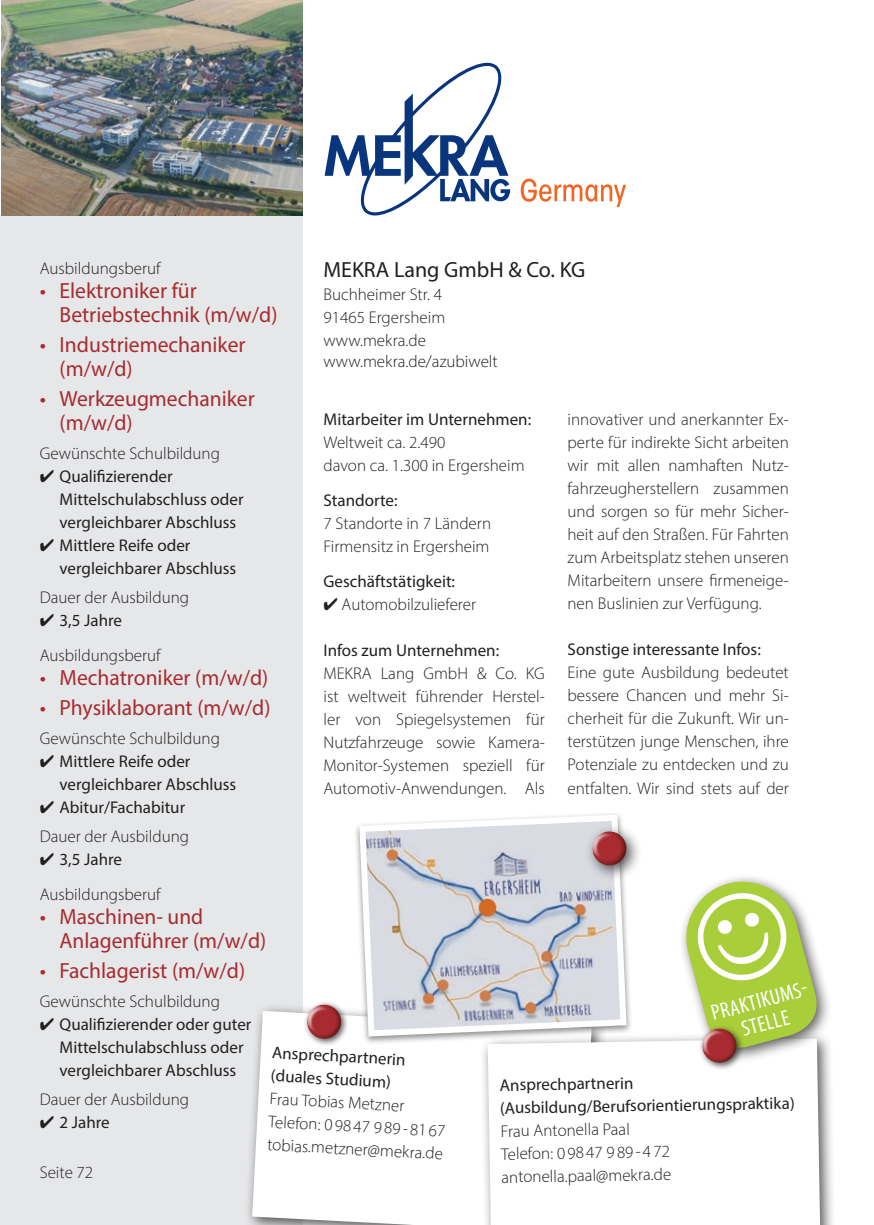
<style>
.page{position:relative;width:874px;height:1225px;background:#fff}
.page>*{position:absolute;margin:0;border:0;box-sizing:border-box;transform-origin:0 0}
.t1{font:22px/24px "Myriad Pro";color:#a72b30}
.t2{font:22px "Myriad Pro";color:#231f20}
.t3{font:condensed 22px/23px "Myriad Pro";color:#fff;text-align:center}
.t4{font:300 17px/23px "Myriad Pro";color:#231f20;text-align:justify}
.t5{font:17px/23px "Myriad Pro";color:#231f20}
</style>
<div class="page">
<div style="left:0;top:215px;width:302px;height:1010px;background:#e6e7e9"></div>
<img style="left:1px;top:0;width:301px;height:215px">
<div style="left:244px;top:1003px;width:363px;height:222px;background:#231f20;opacity:.75"></div>
<svg style="left:252px;top:1011px;width:227px;height:214px"></svg>
<div style="left:479px;top:1030px;width:357px;height:195px;background:#231f20;opacity:.75"></div>
<svg style="left:487px;top:1038px;width:332px;height:187px"></svg>
<div style="left:302px;top:1000px;width:47px;height:47px;background:#231f20;opacity:.75"></div>
<div style="left:305px;top:1004px;width:29px;height:37px;background:#fff;opacity:.75"></div>
<div style="left:306px;top:1004px;width:38px;height:38px;background:#231f20;opacity:.75"></div>
<div style="left:677px;top:873px;width:154px;height:190px;background:#231f20;opacity:.75"></div>
<svg style="left:680px;top:875px;width:143px;height:180px"></svg>
<div style="left:697px;top:1024px;width:47px;height:47px;background:#231f20;opacity:.75"></div>
<div style="left:700px;top:1028px;width:29px;height:37px;background:#fff;opacity:.75"></div>
<div style="left:701px;top:1028px;width:38px;height:38px;background:#231f20;opacity:.75"></div>
<svg style="left:520px;top:179px;width:105px;height:28px"></svg>
<svg style="left:324px;top:63px;width:186px;height:152px"></svg>
<div style="left:353px;top:812px;width:279px;height:233px;background:#231f20;opacity:.5"></div>
<svg style="left:356px;top:812px;width:273px;height:227px;background:#d5d5db"></svg>
<div style="left:584px;top:823px;width:58px;height:58px;background:#231f20;opacity:.75"></div>
<svg style="left:589px;top:829px;width:42px;height:41px;background:#ae7579"></svg>
<p class="t4" style="left:40px;top:256px;width:122px">Ausbildungsberuf</p>
<p class="t1" style="left:40px;top:278px;width:159px">• Elektroniker für</p>
<p class="t1" style="left:60px;top:302px;width:219px">Betriebstechnik (m/w/d)</p>
<p class="t1" style="left:60px;top:332px;width:187px;text-indent:-20px">• Industriemechaniker (m/w/d)</p>
<p class="t1" style="left:60px;top:386px;width:197px;text-indent:-20px">• Werkzeugmechaniker (m/w/d)</p>
<p class="t4" style="left:40px;top:441px;width:182px">Gewünschte Schulbildung</p>
<p class="t5" style="left:40px;top:464px;width:134px">✔ Qualifizierender</p>
<p class="t5" style="left:60px;top:487px;width:185px">Mittelschulabschluss oder vergleichbarer Abschluss</p>
<p class="t5" style="left:60px;top:533px;width:178px;text-indent:-20px">✔ Mittlere Reife oder vergleichbarer Abschluss</p>
<p class="t4" style="left:40px;top:585px;width:151px">Dauer der Ausbildung</p>
<p class="t5" style="left:40px;top:608px;width:84px">✔ 3,5 Jahre</p>
<p class="t4" style="left:40px;top:643px;width:122px">Ausbildungsberuf</p>
<p class="t1" style="left:40px;top:665px;width:230px">• Mechatroniker (m/w/d)</p>
<p class="t1" style="left:40px;top:695px;width:232px">• Physiklaborant (m/w/d)</p>
<p class="t4" style="left:40px;top:726px;width:182px">Gewünschte Schulbildung</p>
<p class="t5" style="left:60px;top:749px;width:178px;text-indent:-20px">✔ Mittlere Reife oder vergleichbarer Abschluss</p>
<p class="t5" style="left:40px;top:795px;width:147px">✔ Abitur/Fachabitur</p>
<p class="t4" style="left:40px;top:824px;width:151px">Dauer der Ausbildung</p>
<p class="t5" style="left:40px;top:847px;width:84px">✔ 3,5 Jahre</p>
<p class="t4" style="left:40px;top:882px;width:122px">Ausbildungsberuf</p>
<p class="t1" style="left:60px;top:904px;width:208px;text-indent:-20px">• Maschinen- und<br>Anlagenführer (m/w/d)</p>
<p class="t1" style="left:40px;top:958px;width:207px">• Fachlagerist (m/w/d)</p>
<p class="t4" style="left:40px;top:989px;width:182px">Gewünschte Schulbildung</p>
<p class="t5" style="left:40px;top:1012px;width:213px">✔ Qualifizierender oder guter</p>
<p class="t5" style="left:60px;top:1035px;width:185px">Mittelschulabschluss oder vergleichbarer Abschluss</p>
<p class="t4" style="left:40px;top:1087px;width:151px">Dauer der Ausbildung</p>
<p class="t5" style="left:40px;top:1110px;width:71px">✔ 2 Jahre</p>
<p class="t2" style="left:323px;top:256px;width:263px">MEKRA Lang GmbH &amp; Co. KG</p>
<p class="t4" style="left:323px;top:283px;width:120px">Buchheimer Str. 4</p>
<p class="t4" style="left:323px;top:306px;width:123px">91465 Ergersheim</p>
<p class="t4" style="left:323px;top:329px;width:104px">www.mekra.de</p>
<p class="t4" style="left:323px;top:349px;width:176px">www.mekra.de/azubiwelt</p>
<p class="t5" style="left:323px;top:408px;width:209px">Mitarbeiter im Unternehmen:</p>
<p class="t4" style="left:323px;top:431px;width:123px">Weltweit ca. 2.490</p>
<p class="t4" style="left:323px;top:454px;width:203px">davon ca. 1.300 in Ergersheim</p>
<p class="t5" style="left:323px;top:489px;width:76px">Standorte:</p>
<p class="t4" style="left:323px;top:512px;width:169px">7 Standorte in 7 Ländern</p>
<p class="t4" style="left:323px;top:535px;width:167px">Firmensitz in Ergersheim</p>
<p class="t5" style="left:323px;top:570px;width:133px">Geschäftstätigkeit:</p>
<p class="t4" style="left:323px;top:593px;width:154px">✔ Automobilzulieferer</p>
<p class="t5" style="left:323px;top:639px;width:177px">Infos zum Unternehmen:</p>
<p class="t4" style="left:323px;top:662px;width:223px">MEKRA Lang GmbH &amp; Co. KG ist weltweit führender Herstel&shy;ler von Spiegelsystemen für Nutzfahrzeuge sowie Kamera-Monitor-Systemen speziell für Automotiv-Anwendungen. Als</p>
<p class="t4" style="left:567px;top:408px;width:223px">innovativer und anerkannter Ex&shy;perte für indirekte Sicht arbeiten wir mit allen namhaften Nutz&shy;fahrzeugherstellern zusammen und sorgen so für mehr Sicher&shy;heit auf den Straßen. Für Fahrten zum Arbeitsplatz stehen unseren Mitarbeitern unsere firmeneige&shy;nen Buslinien zur Verfügung.</p>
<p class="t5" style="left:567px;top:638px;width:195px">Sonstige interessante Infos:</p>
<p class="t4" style="left:567px;top:661px;width:223px">Eine gute Ausbildung bedeutet bessere Chancen und mehr Si&shy;cherheit für die Zukunft. Wir un&shy;terstützen junge Menschen, ihre Potenziale zu entdecken und zu entfalten. Wir sind stets auf der</p>
<p class="t3" style="left:708px;top:1002px;width:105px;rotate:-15deg">PRAKTIKUMS-<br>STELLE</p>
<p class="t5" style="left:272px;top:1040px;width:135px;rotate:3deg">Ansprechpartnerin</p>
<p class="t5" style="left:271px;top:1063px;width:122px;rotate:3deg">(duales Studium)</p>
<p class="t4" style="left:270px;top:1087px;width:136px;rotate:3deg">Frau Tobias Metzner</p>
<p class="t4" style="left:269px;top:1109px;width:179px;rotate:3deg">Telefon: 0 98 47 9 89 - 81 67</p>
<p class="t4" style="left:268px;top:1132px;width:177px;rotate:3deg">tobias.metzner@mekra.de</p>
<p class="t5" style="left:499px;top:1073px;width:135px;rotate:-1deg">Ansprechpartnerin</p>
<p class="t5" style="left:499px;top:1096px;width:296px;rotate:-1deg">(Ausbildung/Berufsorientierungspraktika)</p>
<p class="t4" style="left:500px;top:1119px;width:131px;rotate:-1deg">Frau Antonella Paal</p>
<p class="t4" style="left:500px;top:1142px;width:170px;rotate:-1deg">Telefon: 0 98 47 9 89 - 4 72</p>
<p class="t4" style="left:501px;top:1165px;width:171px;rotate:-1deg">antonella.paal@mekra.de</p>
<p class="t4" style="left:40px;top:1161px;width:55px">Seite 72</p>
</div>
